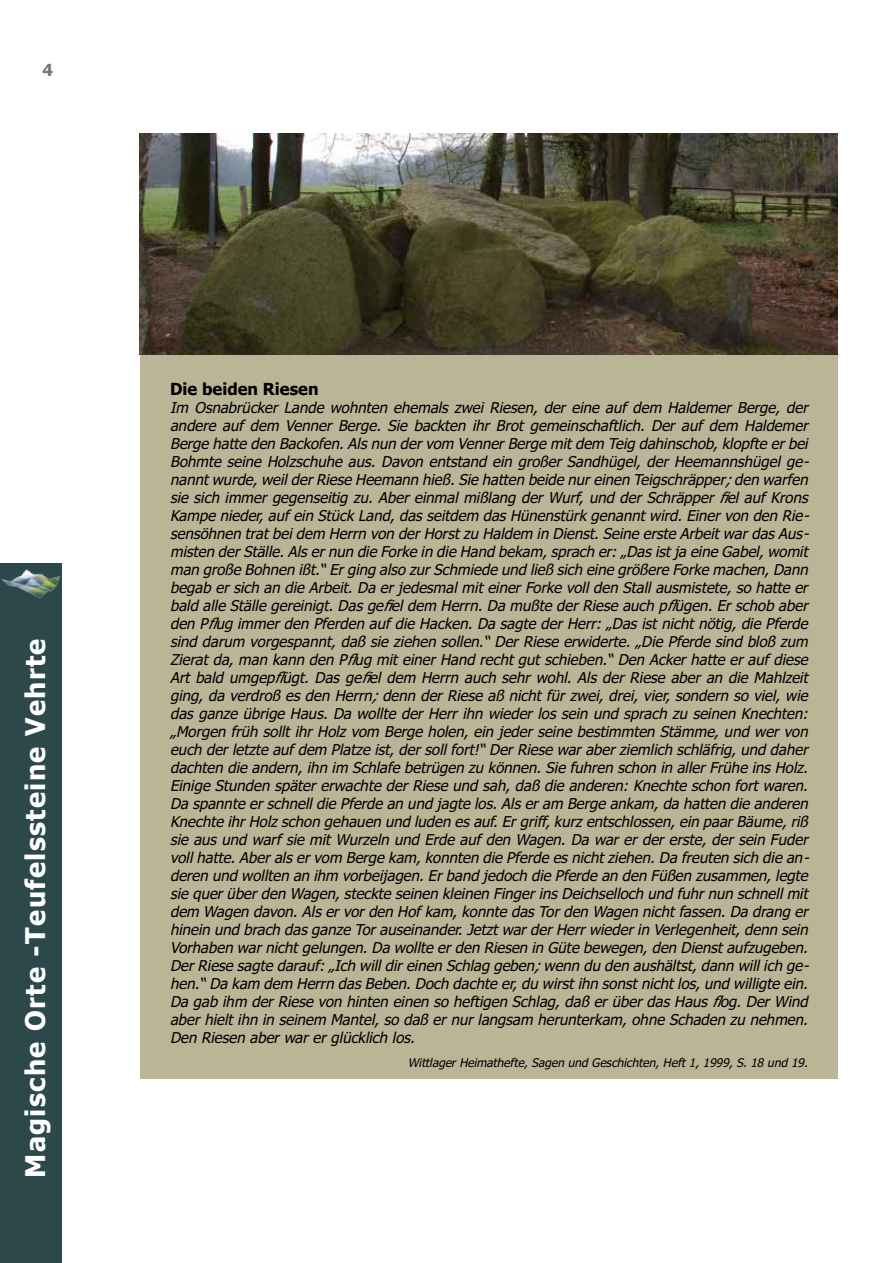
<style>
.page{position:relative;width:893px;height:1263px;background:#fff}
.page>*{position:absolute;margin:0;border:0;box-sizing:border-box;transform-origin:0 0}
.t1{font:700 27px "Tahoma";letter-spacing:.05em;color:#fff}
.t2{font:700 16.5px "Tahoma";color:#000}
.t3{font:700 16.5px "Tahoma";color:#7a7872}
.t4{font:italic 15px/18px "Tahoma Faux";color:#000;text-align:justify}
.t5{font:italic 12px "Tahoma Faux";color:#000}
</style>
<div class="page">
<div style="left:0;top:563px;width:62px;height:700px;background:#2c484b"></div>
<img style="left:1px;top:569px;width:60px;height:30px">
<div style="left:140px;top:354px;width:698px;height:725px;background:#bbb597"></div>
<img style="left:140px;top:133px;width:698px;height:221px">
<p class="t3" style="left:43px;top:59px;width:12px">4</p>
<h1 class="t1" style="left:16px;top:1178px;width:541px;rotate:-90deg">Magische Orte -Teufelssteine Vehrte</h1>
<p class="t2" style="left:170px;top:377px;width:150px">Die beiden Riesen</p>
<p class="t4" style="left:170px;top:398px;width:641px">Im Osnabrücker Lande wohnten ehemals zwei Riesen, der eine auf dem Haldemer Berge, der andere auf dem Venner Berge. Sie backten ihr Brot gemeinschaftlich. Der auf dem Haldemer Berge hatte den Backofen. Als nun der vom Venner Berge mit dem Teig dahinschob, klopfte er bei Bohmte seine Holzschuhe aus. Davon entstand ein großer Sandhügel, der Heemannshügel ge&shy;nannt wurde, weil der Riese Heemann hieß. Sie hatten beide nur einen Teigschräpper; den warfen sie sich immer gegenseitig zu. Aber einmal mißlang der Wurf, und der Schräpper fiel auf Krons Kampe nieder, auf ein Stück Land, das seitdem das Hünenstürk genannt wird. Einer von den Rie&shy;sensöhnen trat bei dem Herrn von der Horst zu Haldem in Dienst. Seine erste Arbeit war das Aus&shy;misten der Ställe. Als er nun die Forke in die Hand bekam, sprach er: „Das ist ja eine Gabel, womit man große Bohnen ißt.“ Er ging also zur Schmiede und ließ sich eine größere Forke machen, Dann begab er sich an die Arbeit. Da er jedesmal mit einer Forke voll den Stall ausmistete, so hatte er bald alle Ställe gereinigt. Das gefiel dem Herrn. Da mußte der Riese auch pflügen. Er schob aber den Pflug immer den Pferden auf die Hacken. Da sagte der Herr: „Das ist nicht nötig, die Pferde sind darum vorgespannt, daß sie ziehen sollen.“ Der Riese erwiderte. „Die Pferde sind bloß zum Zierat da, man kann den Pflug mit einer Hand recht gut schieben.“ Den Acker hatte er auf diese Art bald umgepflügt. Das gefiel dem Herrn auch sehr wohl. Als der Riese aber an die Mahlzeit ging, da verdroß es den Herrn; denn der Riese aß nicht für zwei, drei, vier, sondern so viel, wie das ganze übrige Haus. Da wollte der Herr ihn wieder los sein und sprach zu seinen Knechten: „Morgen früh sollt ihr Holz vom Berge holen, ein jeder seine bestimmten Stämme, und wer von euch der letzte auf dem Platze ist, der soll fort!“ Der Riese war aber ziemlich schläfrig, und daher dachten die andern, ihn im Schlafe betrügen zu können. Sie fuhren schon in aller Frühe ins Holz.<br>Einige Stunden später erwachte der Riese und sah, daß die anderen: Knechte schon fort waren.<br>Da spannte er schnell die Pferde an und jagte los. Als er am Berge ankam, da hatten die anderen Knechte ihr Holz schon gehauen und luden es auf. Er griff, kurz entschlossen, ein paar Bäume, riß sie aus und warf sie mit Wurzeln und Erde auf den Wagen. Da war er der erste, der sein Fuder voll hatte. Aber als er vom Berge kam, konnten die Pferde es nicht ziehen. Da freuten sich die an&shy;deren und wollten an ihm vorbeijagen. Er band jedoch die Pferde an den Füßen zusammen, legte sie quer über den Wagen, steckte seinen kleinen Finger ins Deichselloch und fuhr nun schnell mit dem Wagen davon. Als er vor den Hof kam, konnte das Tor den Wagen nicht fassen. Da drang er hinein und brach das ganze Tor auseinander. Jetzt war der Herr wieder in Verlegenheit, denn sein Vorhaben war nicht gelungen. Da wollte er den Riesen in Güte bewegen, den Dienst aufzugeben.<br>Der Riese sagte darauf: „Ich will dir einen Schlag geben; wenn du den aushältst, dann will ich ge&shy;hen.“ Da kam dem Herrn das Beben. Doch dachte er, du wirst ihn sonst nicht los, und willigte ein.<br>Da gab ihm der Riese von hinten einen so heftigen Schlag, daß er über das Haus flog. Der Wind aber hielt ihn in seinem Mantel, so daß er nur langsam herunterkam, ohne Schaden zu nehmen.<br>Den Riesen aber war er glücklich los.</p>
<p class="t5" style="left:408px;top:1054px;width:401px">Wittlager Heimathefte, Sagen und Geschichten, Heft 1, 1999, S. 18 und 19.</p>
</div>
